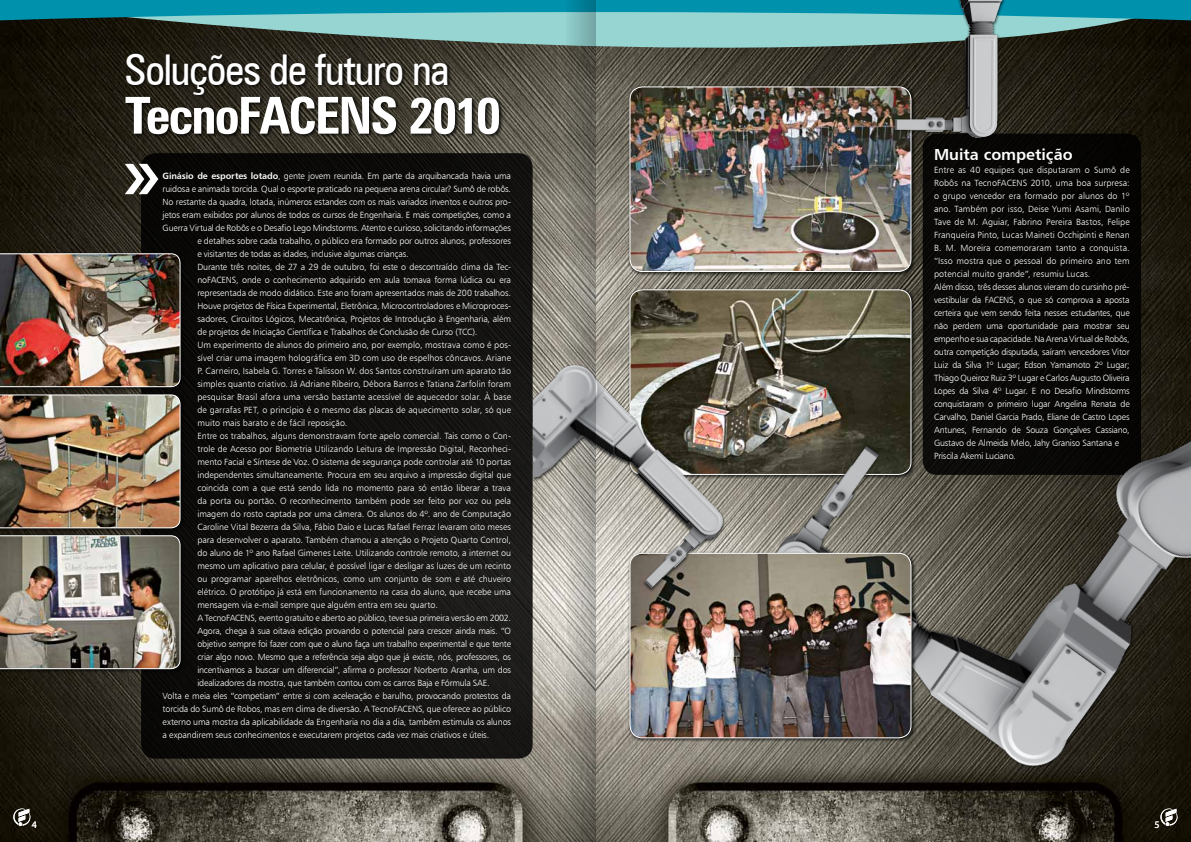
<style>
.page{position:relative;width:1191px;height:842px;background:#fff}
.page>*{position:absolute;margin:0;border:0;box-sizing:border-box;transform-origin:0 0}
.t1{font:700 condensed 51px "Zurich BT";letter-spacing:-.04em;color:#fff}
.t2{font:condensed 42.5px "Zurich BT";letter-spacing:-.03em;color:#fff}
.t3{font:16px "Humanist 777 BT Bold B";letter-spacing:-.005em;color:#fff}
.t4{font:10px "Myriad Pro";color:#fff}
.t5{font:9px/13px "Humanist 777 BT Light B";letter-spacing:-.01em;color:#fff}
.s1{font-family:"Humanist 777 BT Bold B"}
</style>
<div class="page">
<img style="left:0;top:70px;width:1191px;height:772px">
<svg style="left:0;top:21px;width:1191px;height:49px;background:#425047"></svg>
<svg style="left:0;top:0;width:1191px;height:21px;background:#259eb0"></svg>
<div style="left:141px;top:153px;width:391px;height:606px;background:linear-gradient(to right,#080705,#191816);border-radius:14px"></div>
<div style="left:922px;top:134px;width:219px;height:341px;background:#000;border-radius:14px"></div>
<svg style="left:13px;top:808px;width:17px;height:18px"></svg>
<div style="left:123px;top:52px;width:381px;height:86px;background:#000;opacity:.75"></div>
<svg style="left:125px;top:164px;width:33px;height:30px"></svg>
<img style="left:630px;top:87px;width:279px;height:184px">
<img style="left:714px;top:176px;width:477px;height:666px">
<img style="left:696px;top:0;width:336px;height:151px">
<div style="left:628px;top:551px;width:288px;height:192px;background:#000;opacity:.75"></div>
<img style="left:763px;top:553px;width:148px;height:185px">
<img style="left:533px;top:282px;width:230px;height:456px">
<div style="left:0;top:252px;width:185px;height:139px;background:#000;opacity:.75"></div>
<img style="left:0;top:253px;width:180px;height:134px">
<div style="left:0;top:393px;width:185px;height:140px;background:#000;opacity:.75"></div>
<img style="left:0;top:395px;width:180px;height:133px">
<div style="left:0;top:534px;width:185px;height:139px;background:#000;opacity:.75"></div>
<img style="left:0;top:535px;width:180px;height:134px">
<svg style="left:559px;top:0;width:36px;height:842px;background:#8c8e86"></svg>
<h2 class="t2" style="left:125px;top:44px;width:326px">Soluções de futuro na</h2>
<h1 class="t1" style="left:125px;top:85px;width:378px">TecnoFACENS 2010</h1>
<p class="t5" style="left:163px;top:169px;width:350px"><span class="s1">Ginásio de esportes lotado</span>, gente jovem reunida. Em parte da arquibancada havia uma</p>
<p class="t5" style="left:163px;top:182px;width:350px">ruidosa e animada torcida. Qual o esporte praticado na pequena arena circular? Sumô de robôs.</p>
<p class="t5" style="left:163px;top:195px;width:350px">No restante da quadra, lotada, inúmeros estandes com os mais variados inventos e outros pro-</p>
<p class="t5" style="left:163px;top:208px;width:350px">jetos eram exibidos por alunos de todos os cursos de Engenharia. E mais competições, como a</p>
<p class="t5" style="left:163px;top:221px;width:350px">Guerra Virtual de Robôs e o Desafio Lego Mindstorms. Atento e curioso, solicitando informações</p>
<p class="t5" style="left:197px;top:234px;width:315px">e detalhes sobre cada trabalho, o público era formado por outros alunos, professores</p>
<p class="t5" style="left:197px;top:247px;width:213px">e visitantes de todas as idades, inclusive algumas crianças.</p>
<p class="t5" style="left:197px;top:260px;width:315px">Durante três noites, de 27 a 29 de outubro, foi este o descontraído clima da Tec-</p>
<p class="t5" style="left:197px;top:273px;width:315px">noFACENS, onde o conhecimento adquirido em aula tomava forma lúdica ou era</p>
<p class="t5" style="left:197px;top:286px;width:315px">representada de modo didático. Este ano foram apresentados mais de 200 trabalhos.</p>
<p class="t5" style="left:197px;top:299px;width:315px">Houve projetos de Física Experimental, Eletrônica, Microcontroladores e Microproces-</p>
<p class="t5" style="left:197px;top:312px;width:315px">sadores, Circuitos Lógicos, Mecatrônica, Projetos de Introdução à Engenharia, além</p>
<p class="t5" style="left:197px;top:325px;width:281px">de projetos de Iniciação Científica e Trabalhos de Conclusão de Curso (TCC).</p>
<p class="t5" style="left:197px;top:338px;width:315px">Um experimento de alunos do primeiro ano, por exemplo, mostrava como é pos-</p>
<p class="t5" style="left:197px;top:351px;width:315px">sível criar uma imagem holográfica em 3D com uso de espelhos côncavos. Ariane</p>
<p class="t5" style="left:197px;top:364px;width:315px">P. Carneiro, Isabela G. Torres e Talisson W. dos Santos construíram um aparato tão</p>
<p class="t5" style="left:197px;top:377px;width:315px">simples quanto criativo. Já Adriane Ribeiro, Débora Barros e Tatiana Zarfolin foram</p>
<p class="t5" style="left:197px;top:390px;width:315px">pesquisar Brasil afora uma versão bastante acessível de aquecedor solar. À base</p>
<p class="t5" style="left:197px;top:403px;width:315px">de garrafas PET, o princípio é o mesmo das placas de aquecimento solar, só que</p>
<p class="t5" style="left:197px;top:416px;width:151px">muito mais barato e de fácil reposição.</p>
<p class="t5" style="left:197px;top:429px;width:315px">Entre os trabalhos, alguns demonstravam forte apelo comercial. Tais como o Con-</p>
<p class="t5" style="left:197px;top:442px;width:315px">trole de Acesso por Biometria Utilizando Leitura de Impressão Digital, Reconheci-</p>
<p class="t5" style="left:197px;top:455px;width:315px">mento Facial e Síntese de Voz. O sistema de segurança pode controlar até 10 portas</p>
<p class="t5" style="left:197px;top:468px;width:315px">independentes simultaneamente. Procura em seu arquivo a impressão digital que</p>
<p class="t5" style="left:197px;top:481px;width:315px">coincida com a que está sendo lida no momento para só então liberar a trava</p>
<p class="t5" style="left:197px;top:494px;width:315px">da porta ou portão. O reconhecimento também pode ser feito por voz ou pela</p>
<p class="t5" style="left:197px;top:507px;width:315px">imagem do rosto captada por uma câmera. Os alunos do 4º. ano de Computação</p>
<p class="t5" style="left:197px;top:520px;width:315px">Caroline Vital Bezerra da Silva, Fábio Daio e Lucas Rafael Ferraz levaram oito meses</p>
<p class="t5" style="left:197px;top:533px;width:315px">para desenvolver o aparato. Também chamou a atenção o Projeto Quarto Control,</p>
<p class="t5" style="left:197px;top:546px;width:315px">do aluno de 1º ano Rafael Gimenes Leite. Utilizando controle remoto, a internet ou</p>
<p class="t5" style="left:197px;top:559px;width:315px">mesmo um aplicativo para celular, é possível ligar e desligar as luzes de um recinto</p>
<p class="t5" style="left:197px;top:572px;width:315px">ou programar aparelhos eletrônicos, como um conjunto de som e até chuveiro</p>
<p class="t5" style="left:197px;top:585px;width:315px">elétrico. O protótipo já está em funcionamento na casa do aluno, que recebe uma</p>
<p class="t5" style="left:197px;top:598px;width:242px">mensagem via e-mail sempre que alguém entra em seu quarto.</p>
<p class="t5" style="left:197px;top:611px;width:315px">A TecnoFACENS, evento gratuito e aberto ao público, teve sua primeira versão em 2002.</p>
<p class="t5" style="left:197px;top:624px;width:315px">Agora, chega à sua oitava edição provando o potencial para crescer ainda mais. “O</p>
<p class="t5" style="left:197px;top:637px;width:315px">objetivo sempre foi fazer com que o aluno faça um trabalho experimental e que tente</p>
<p class="t5" style="left:197px;top:650px;width:315px">criar algo novo. Mesmo que a referência seja algo que já existe, nós, professores, os</p>
<p class="t5" style="left:197px;top:663px;width:315px">incentivamos a buscar um diferencial”, afirma o professor Norberto Aranha, um dos</p>
<p class="t5" style="left:197px;top:676px;width:294px">idealizadores da mostra, que também contou com os carros Baja e Fórmula SAE.</p>
<p class="t5" style="left:163px;top:689px;width:350px">Volta e meia eles “competiam” entre si com aceleração e barulho, provocando protestos da</p>
<p class="t5" style="left:163px;top:702px;width:350px">torcida do Sumô de Robos, mas em clima de diversão. A TecnoFACENS, que oferece ao público</p>
<p class="t5" style="left:163px;top:715px;width:350px">externo uma mostra da aplicabilidade da Engenharia no dia a dia, também estimula os alunos</p>
<p class="t5" style="left:163px;top:728px;width:328px">a expandirem seus conhecimentos e executarem projetos cada vez mais criativos e úteis.</p>
<h3 class="t3" style="left:934px;top:145px;width:140px">Muita competição</h3>
<p class="t5" style="left:934px;top:163px;width:197px">Entre as 40 equipes que disputaram o Sumô de Robôs na TecnoFACENS 2010, uma boa surpresa: o grupo vencedor era formado por alunos do 1º ano. Também por isso, Deise Yumi Asami, Danilo Tave de M. Aguiar, Fabrino Pereira Bastos, Felipe Franqueira Pinto, Lucas Maineti Occhipinti e Renan B. M. Moreira comemoraram tanto a conquista. “Isso mostra que o pessoal do primeiro ano tem potencial muito grande”, resumiu Lucas.<br>Além disso, três desses alunos vieram do cursinho pré&shy;vestibular da FACENS, o que só comprova a aposta certeira que vem sendo feita nesses estudantes, que não perdem uma oportunidade para mostrar seu empenho e sua capacidade. Na Arena Virtual de Robôs, outra competição disputada, saíram vencedores Vitor Luiz da Silva 1º Lugar; Edson Yamamoto 2º Lugar; Thiago Queiroz Ruiz 3º Lugar e Carlos Augusto Oliveira Lopes da Silva 4º Lugar. E no Desafio Mindstorms conquistaram o primeiro lugar Angelina Renata de Carvalho, Daniel Garcia Prado, Eliane de Castro Lopes Antunes, Fernando de Souza Gonçalves Cassiano, Gustavo de Almeida Melo, Jahy Graniso Santana e Priscila Akemi Luciano.</p>
<p class="t4" style="left:32px;top:819px;width:7px">4</p>
<p class="t4" style="left:1154px;top:819px;width:7px">5</p>
</div>
